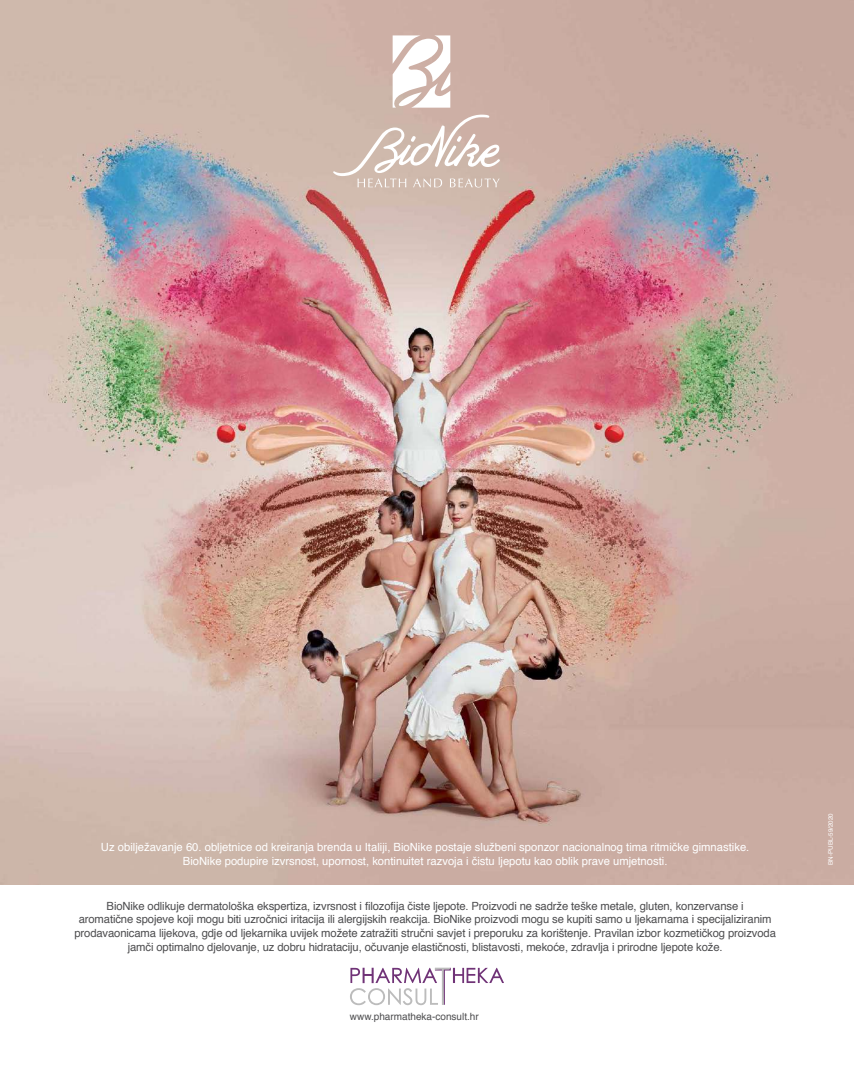
<style>
.page{position:relative;width:854px;height:1067px;background:#fff}
.page>*{position:absolute;margin:0;border:0;box-sizing:border-box;transform-origin:0 0}
.t1{font:11.25px/13.8px "Helvetica";letter-spacing:-.01em;color:#4d4d4f;text-align:center}
.t2{font:11.25px/13.8px "Helvetica";color:#fff;text-align:center}
.t3{font:10px "Helvetica";color:#4d4d4f}
.t4{font:6.25px "Helvetica";color:#fff}
</style>
<div class="page">
<img style="left:0;top:0;width:854px;height:884px">
<svg style="left:350px;top:967px;width:154px;height:38px"></svg>
<svg style="left:393px;top:35px;width:57px;height:73px"></svg>
<svg style="left:333px;top:115px;width:167px;height:72px;background:#d6c3b9"></svg>
<p class="t2" style="left:101px;top:840px;width:650px">Uz obilježavanje 60. obljetnice od kreiranja brenda u Italiji, BioNike postaje službeni sponzor nacionalnog tima ritmičke gimnastike.<br>BioNike podupire izvrsnost, upornost, kontinuitet razvoja i čistu ljepotu kao oblik prave umjetnosti.</p>
<p class="t1" style="left:74px;top:899px;width:703px">BioNike odlikuje dermatološka ekspertiza, izvrsnost i filozofija čiste ljepote. Proizvodi ne sadrže teške metale, gluten, konzervanse i<br>aromatične spojeve koji mogu biti uzročnici iritacija ili alergijskih reakcija. BioNike proizvodi mogu se kupiti samo u ljekarnama i specijaliziranim prodavaonicama lijekova, gdje od ljekarnika uvijek možete zatražiti stručni savjet i preporuku za korištenje. Pravilan izbor kozmetičkog proizvoda jamči optimalno djelovanje, uz dobru hidrataciju, očuvanje elastičnosti, blistavosti, mekoće, zdravlja i prirodne ljepote kože.</p>
<p class="t3" style="left:350px;top:1008px;width:130px">www.pharmatheka-consult.hr</p>
<p class="t4" style="left:826px;top:865px;width:53px;rotate:-90deg">BN-PUBL-59/2020</p>
</div>
